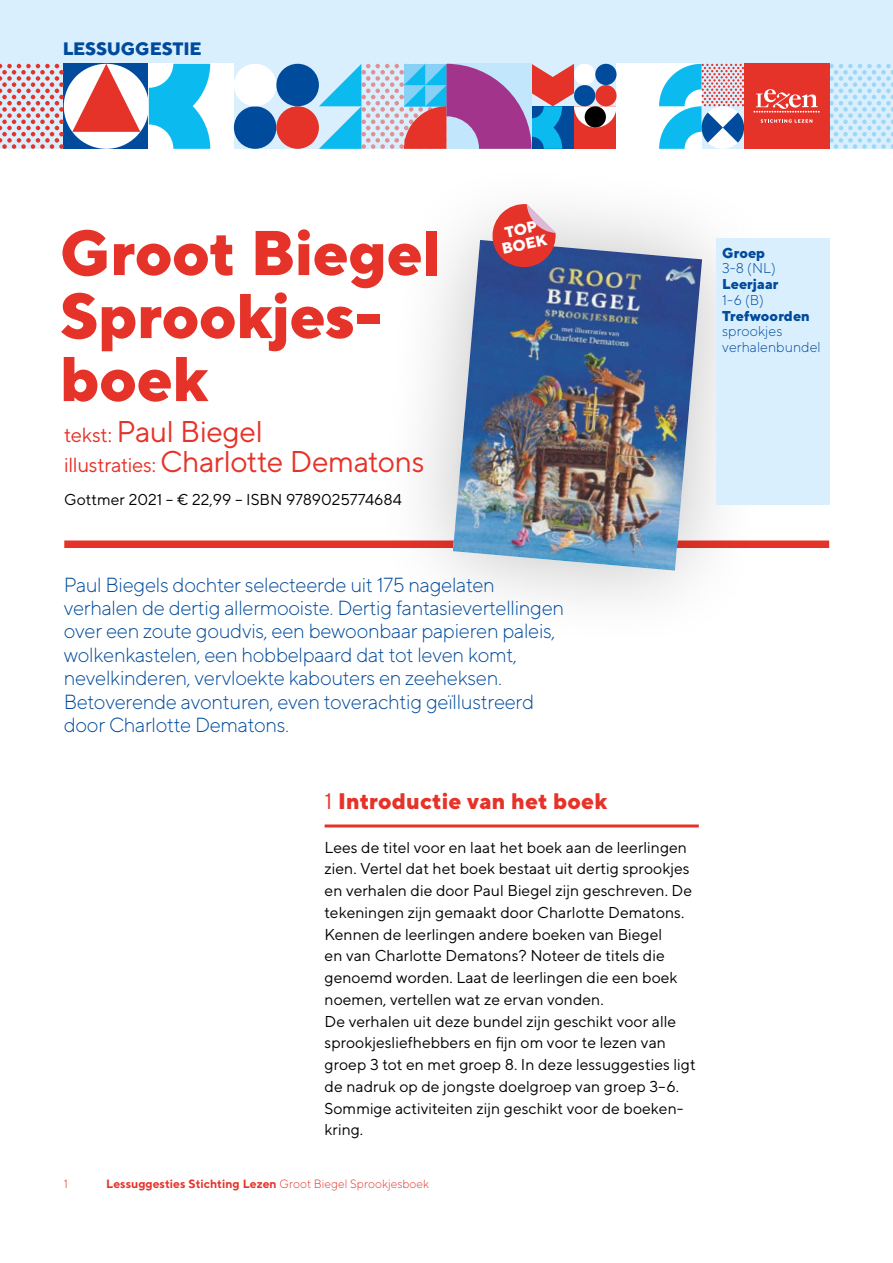
<style>
.page{position:relative;width:893px;height:1263px;background:#fff}
.page>*{position:absolute;margin:0;border:0;box-sizing:border-box;transform-origin:0 0}
.Titel{font:800 63px/63px "TT Norms";letter-spacing:-.015em;color:#e63329}
.auteur_of_illu_aa{font:30px "TT Norms";letter-spacing:-.02em;color:#e63329}
.Tussenkopje{font:800 22.5px "TT Norms";color:#e63329}
.Intro{font:300 20.4px/23.4px "TT Norms";letter-spacing:-.02em;color:#004b9c}
.t1{font:800 18px "TT Norms";letter-spacing:-.01em;color:#004b9c}
.Body{font:15.75px/21.8px "TT Norms";color:#000}
.Uitgever_etc{font:15.75px "TT Norms";color:#000}
.Tussenkopje-2{font:800 15.45px "TT Norms";color:#fff}
.Bron{font:300 14.25px/15.8px "TT Norms";color:#004b9c}
.Bron-2{font:800 14.25px "TT Norms";color:#004b9c}
.Bron-3{font:700 12px "TT Norms";color:#e63329}
.t2{font:300 12px "TT Norms";color:#e63329}
.s1{font-size:20.4px}
.s2{font-weight:800}
.s3{font-weight:400}
.s4{font-weight:300}
</style>
<div class="page">
<div style="left:0;top:0;width:893px;height:149px;background:#daeffd"></div>
<div style="left:617px;top:64px;width:85px;height:85px;background:#fff"></div>
<div style="left:149px;top:64px;width:85px;height:85px;background:#fff"></div>
<div style="left:234px;top:106px;width:42px;height:43px;background:#004b9c;border-radius:50%"></div>
<div style="left:234px;top:64px;width:42px;height:42px;background:#fff;border-radius:50%"></div>
<div style="left:276px;top:106px;width:43px;height:43px;background:#e63329;border-radius:50%"></div>
<div style="left:276px;top:64px;width:43px;height:42px;background:#004b9c;border-radius:50%"></div>
<svg style="left:829px;top:64px;width:64px;height:85px"></svg>
<svg style="left:0;top:64px;width:210px;height:85px"></svg>
<svg style="left:659px;top:64px;width:85px;height:85px"></svg>
<svg style="left:319px;top:64px;width:298px;height:85px"></svg>
<div style="left:744px;top:64px;width:85px;height:85px;background:#e63329"></div>
<svg style="left:753px;top:89px;width:67px;height:24px"></svg>
<svg style="left:760px;top:119px;width:52px;height:4px"></svg>
<div style="left:64px;top:540px;width:765px;height:8px;background:#e63329"></div>
<div style="left:373px;top:160px;width:409px;height:490px;background:#000;opacity:.25"></div>
<img style="left:453px;top:240px;width:249px;height:331px">
<div style="left:716px;top:238px;width:113px;height:267px;background:#daeffd"></div>
<hr style="left:325px;top:824px;width:374px;height:3px;background:#e63329">
<svg style="left:489px;top:203px;width:67px;height:67px"></svg>
<p class="t1" style="left:63px;top:37px;width:140px">LESSUGGESTIE</p>
<p class="Titel" style="left:60px;top:220px;width:383px">Groot Biegel<br>Sprookjes&shy;boek</p>
<p class="auteur_of_illu_aa" style="left:64px;top:413px;width:200px"><span class="s1">tekst:</span> Paul Biegel</p>
<p class="auteur_of_illu_aa" style="left:64px;top:443px;width:362px"><span class="s1">illustraties:</span> Charlotte Dematons</p>
<p class="Uitgever_etc" style="left:64px;top:489px;width:339px">Gottmer 2021 – € 22,99 – ISBN 9789025774684</p>
<p class="Tussenkopje-2" style="left:500px;top:239px;width:47px;rotate:-12deg">BOEK</p>
<p class="Bron-2" style="left:722px;top:243px;width:45px">Groep</p>
<p class="Bron" style="left:722px;top:260px;width:55px">3-8 (NL)</p>
<p class="Bron-2" style="left:722px;top:275px;width:58px">Leerjaar</p>
<p class="Bron" style="left:722px;top:292px;width:43px">1-6 (B)</p>
<p class="Bron" style="left:722px;top:307px;width:100px"><span class="s2">Trefwoorden </span>sprookjes verhalenbundel</p>
<p class="Intro" style="left:64px;top:572px;width:502px">Paul Biegels dochter selecteerde uit 175 nagelaten verhalen de dertig allermooiste. Dertig fantasievertellingen over een zoute goudvis, een bewoonbaar papieren paleis, wolkenkastelen, een hobbelpaard dat tot leven komt, nevelkinderen, vervloekte kabouters en zeeheksen.<br>Betoverende avonturen, even toverachtig geïllustreerd door Charlotte Dematons.</p>
<p class="Tussenkopje" style="left:325px;top:787px;width:284px"><span class="s3">1</span> Introductie van het boek</p>
<p class="Body" style="left:325px;top:836px;width:369px">Lees de titel voor en laat het boek aan de leerlingen zien. Vertel dat het boek bestaat uit dertig sprookjes en verhalen die door Paul Biegel zijn geschreven. De tekeningen zijn gemaakt door Charlotte Dematons.<br>Kennen de leerlingen andere boeken van Biegel<br>en van Charlotte Dematons? Noteer de titels die genoemd worden. Laat de leerlingen die een boek noemen, vertellen wat ze ervan vonden.</p>
<p class="Body" style="left:325px;top:1010px;width:373px">De verhalen uit deze bundel zijn geschikt voor alle sprookjesliefhebbers en fijn om voor te lezen van groep 3 tot en met groep 8. In deze lessuggesties ligt de nadruk op de jongste doelgroep van groep 3–6.<br>Sommige activiteiten zijn geschikt voor de boeken&shy;kring.</p>
<p class="t2" style="left:64px;top:1176px;width:6px">1</p>
<p class="Bron-3" style="left:106px;top:1176px;width:324px">Lessuggesties Stichting Lezen <span class="s4">Groot Biegel Sprookjesboek</span></p>
</div>
